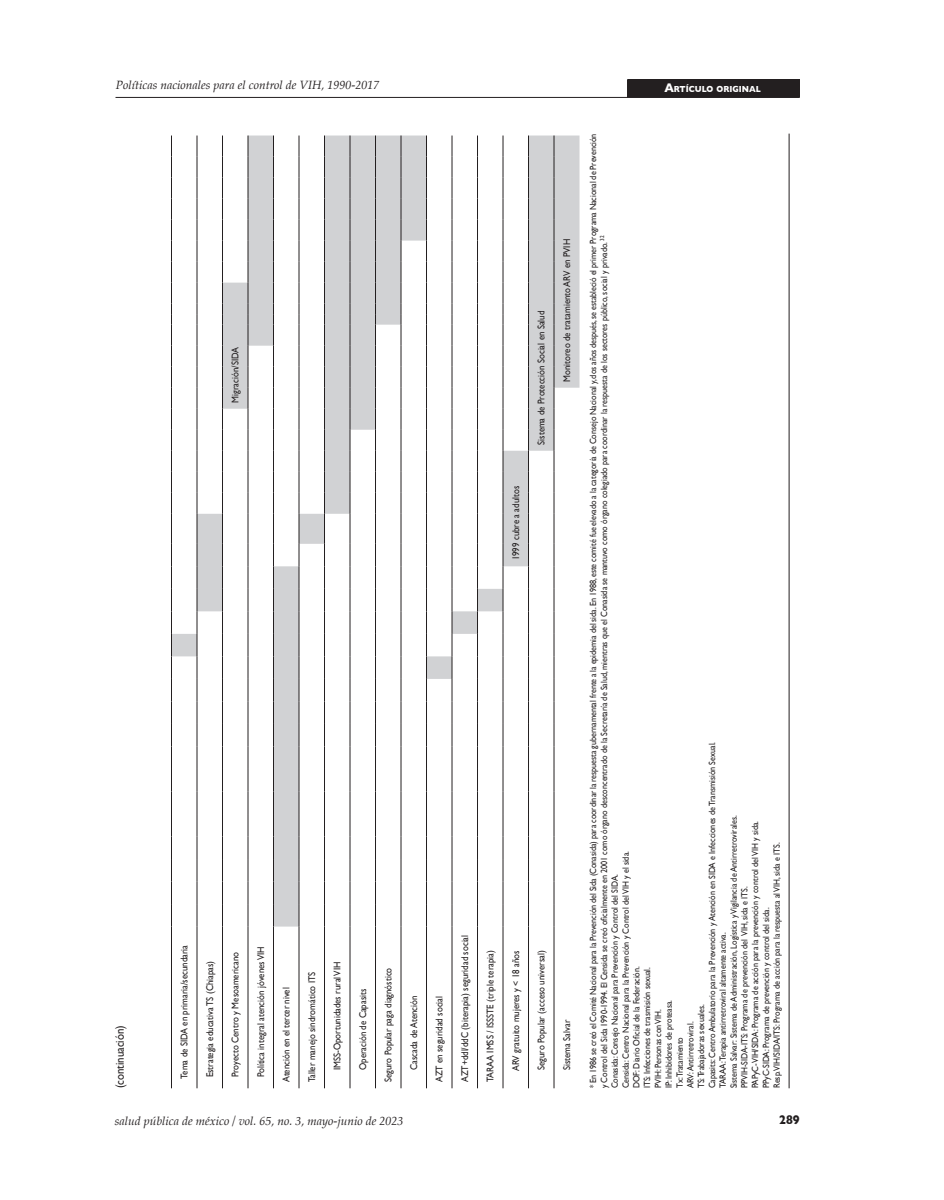
<style>
.page{position:relative;width:944px;height:1200px;background:#fff}
.page>*{position:absolute;margin:0;border:0;box-sizing:border-box;transform-origin:0 0}
.t1{font:700 12.75px "Gill Sans";color:#231f20;scale:.9 1}
.t2{font:italic 12px "Palatino";color:#231f20}
.CUADROS{font:12px "Gill Sans";color:#231f20;scale:.9 1}
.CUADROS-2{font:9.75px "Gill Sans";color:#231f20;scale:.9 1}
.CUADROS-3{font:9px/10.8px "Gill Sans";color:#231f20;scale:.9 1}
.t3{font:700 8.85px "Gill Sans";color:#fff;scale:.9 1}
.s1{font-size:12.75px}
</style>
<div class="page">
<div style="left:627px;top:80px;width:172px;height:17px;background:#231f20"></div>
<hr style="left:116px;top:97px;width:684px;height:1px;background:#231f20">
<hr style="left:789px;top:134px;width:1px;height:954px;background:#231f20">
<svg style="left:172px;top:135px;width:407px;height:791px"></svg>
<hr style="left:171px;top:926px;width:1px;height:162px;background:#231f20">
<svg style="left:171px;top:543px;width:1px;height:383px"></svg>
<hr style="left:171px;top:513px;width:1px;height:30px;background:#231f20">
<svg style="left:171px;top:135px;width:1px;height:378px"></svg>
<hr style="left:197px;top:926px;width:1px;height:162px;background:#231f20">
<svg style="left:197px;top:543px;width:1px;height:383px"></svg>
<hr style="left:197px;top:513px;width:1px;height:30px;background:#231f20">
<svg style="left:197px;top:135px;width:1px;height:378px"></svg>
<hr style="left:222px;top:926px;width:1px;height:162px;background:#231f20">
<svg style="left:222px;top:543px;width:1px;height:383px"></svg>
<hr style="left:222px;top:513px;width:1px;height:30px;background:#231f20">
<svg style="left:222px;top:135px;width:1px;height:378px"></svg>
<hr style="left:248px;top:926px;width:1px;height:162px;background:#231f20">
<svg style="left:248px;top:543px;width:1px;height:383px"></svg>
<hr style="left:248px;top:513px;width:1px;height:30px;background:#231f20">
<svg style="left:248px;top:135px;width:1px;height:378px"></svg>
<hr style="left:273px;top:926px;width:1px;height:162px;background:#231f20">
<svg style="left:273px;top:543px;width:1px;height:383px"></svg>
<hr style="left:273px;top:513px;width:1px;height:30px;background:#231f20">
<svg style="left:273px;top:135px;width:1px;height:378px"></svg>
<hr style="left:299px;top:926px;width:1px;height:162px;background:#231f20">
<svg style="left:299px;top:543px;width:1px;height:383px"></svg>
<hr style="left:299px;top:513px;width:1px;height:30px;background:#231f20">
<svg style="left:299px;top:135px;width:1px;height:378px"></svg>
<hr style="left:324px;top:926px;width:1px;height:162px;background:#231f20">
<svg style="left:324px;top:543px;width:1px;height:383px"></svg>
<hr style="left:324px;top:513px;width:1px;height:30px;background:#231f20">
<svg style="left:324px;top:135px;width:1px;height:378px"></svg>
<hr style="left:350px;top:926px;width:1px;height:162px;background:#231f20">
<svg style="left:350px;top:543px;width:1px;height:383px"></svg>
<hr style="left:350px;top:513px;width:1px;height:30px;background:#231f20">
<svg style="left:350px;top:135px;width:1px;height:378px"></svg>
<hr style="left:375px;top:926px;width:1px;height:162px;background:#231f20">
<svg style="left:375px;top:543px;width:1px;height:383px"></svg>
<hr style="left:375px;top:513px;width:1px;height:30px;background:#231f20">
<svg style="left:375px;top:135px;width:1px;height:378px"></svg>
<hr style="left:401px;top:926px;width:1px;height:162px;background:#231f20">
<svg style="left:401px;top:543px;width:1px;height:383px"></svg>
<hr style="left:401px;top:513px;width:1px;height:30px;background:#231f20">
<svg style="left:401px;top:135px;width:1px;height:378px"></svg>
<hr style="left:426px;top:926px;width:1px;height:162px;background:#231f20">
<svg style="left:426px;top:543px;width:1px;height:383px"></svg>
<hr style="left:426px;top:513px;width:1px;height:30px;background:#231f20">
<svg style="left:426px;top:135px;width:1px;height:378px"></svg>
<hr style="left:452px;top:926px;width:1px;height:162px;background:#231f20">
<svg style="left:452px;top:543px;width:1px;height:383px"></svg>
<hr style="left:452px;top:513px;width:1px;height:30px;background:#231f20">
<svg style="left:452px;top:135px;width:1px;height:378px"></svg>
<hr style="left:477px;top:926px;width:1px;height:162px;background:#231f20">
<svg style="left:477px;top:543px;width:1px;height:383px"></svg>
<hr style="left:477px;top:513px;width:1px;height:30px;background:#231f20">
<svg style="left:477px;top:135px;width:1px;height:378px"></svg>
<hr style="left:503px;top:926px;width:1px;height:162px;background:#231f20">
<svg style="left:503px;top:543px;width:1px;height:383px"></svg>
<hr style="left:503px;top:513px;width:1px;height:30px;background:#231f20">
<svg style="left:503px;top:135px;width:1px;height:378px"></svg>
<hr style="left:528px;top:926px;width:1px;height:162px;background:#231f20">
<svg style="left:528px;top:543px;width:1px;height:383px"></svg>
<hr style="left:528px;top:513px;width:1px;height:30px;background:#231f20">
<svg style="left:528px;top:135px;width:1px;height:378px"></svg>
<hr style="left:554px;top:926px;width:1px;height:162px;background:#231f20">
<svg style="left:554px;top:543px;width:1px;height:383px"></svg>
<hr style="left:554px;top:513px;width:1px;height:30px;background:#231f20">
<svg style="left:554px;top:135px;width:1px;height:378px"></svg>
<h2 class="t2" style="left:116px;top:75px;width:265px">Políticas nacionales para el control de VIH, 1990-2017</h2>
<p class="t3" style="left:664px;top:82px;width:109px"><span class="s1">A</span>RTÍCULO ORIGINAL</p>
<p class="CUADROS" style="left:113px;top:1088px;width:71px;rotate:-90deg">(continuación)</p>
<p class="CUADROS-2" style="left:230px;top:402px;width:63px;rotate:-90deg">Migración/SIDA</p>
<p class="CUADROS-2" style="left:510px;top:560px;width:84px;rotate:-90deg">1999 cubre a adultos</p>
<p class="CUADROS-2" style="left:536px;top:444px;width:150px;rotate:-90deg">Sistema de Protección Social en Salud</p>
<p class="CUADROS-2" style="left:561px;top:381px;width:160px;rotate:-90deg">Monitoreo de tratamiento ARV en PVIH</p>
<p class="CUADROS-2" style="left:179px;top:1078px;width:150px;rotate:-90deg">Tema de SIDA en primaria/secundaria</p>
<p class="CUADROS-2" style="left:204px;top:1077px;width:131px;rotate:-90deg">Estrategia educativa TS (Chiapas)</p>
<p class="CUADROS-2" style="left:230px;top:1077px;width:140px;rotate:-90deg">Proyecto Centro y Mesoamericano</p>
<p class="CUADROS-2" style="left:255px;top:1077px;width:147px;rotate:-90deg">Política integral atención jóvenes VIH</p>
<p class="CUADROS-2" style="left:281px;top:1082px;width:107px;rotate:-90deg">Atención en el tercer nivel</p>
<p class="CUADROS-2" style="left:306px;top:1082px;width:124px;rotate:-90deg">Taller manejo sindromático ITS</p>
<p class="CUADROS-2" style="left:332px;top:1069px;width:122px;rotate:-90deg">IMSS-Oportunidades rural VIH</p>
<p class="CUADROS-2" style="left:357px;top:1069px;width:92px;rotate:-90deg">Operación de Capasits</p>
<p class="CUADROS-2" style="left:383px;top:1082px;width:129px;rotate:-90deg">Seguro Popular paga diagnóstico</p>
<p class="CUADROS-2" style="left:408px;top:1069px;width:84px;rotate:-90deg">Cascada de Atención</p>
<p class="CUADROS-2" style="left:434px;top:1082px;width:97px;rotate:-90deg">AZT en seguridad social</p>
<p class="CUADROS-2" style="left:459px;top:1082px;width:165px;rotate:-90deg">AZT+ddl/ddC (biterapia) seguridad social</p>
<p class="CUADROS-2" style="left:485px;top:1082px;width:148px;rotate:-90deg">TARAA IMSS / ISSSTE (triple terapia)</p>
<p class="CUADROS-2" style="left:510px;top:1070px;width:135px;rotate:-90deg">ARV gratuito mujeres y &lt; 18 años</p>
<p class="CUADROS-2" style="left:536px;top:1069px;width:134px;rotate:-90deg">Seguro Popular (acceso universal)</p>
<p class="CUADROS-2" style="left:561px;top:1069px;width:57px;rotate:-90deg">Sistema Salvar</p>
<p class="CUADROS-3" style="left:588px;top:1088px;width:1062px;rotate:-90deg">* En 1986 se creó el Comité Nacional para la Prevención del Sida (Conasida) para coordinar la respuesta gubernamental frente a la epidemia del sida. En 1988, este comité fue elevado a la categoría de Consejo Nacional y, dos años después, se estableció el primer Programa Nacional de Prevención y Control del Sida 1990-1994. El Censida se creó oficialmente en 2001 como órgano desconcentrado de la Secretaría de Salud, mientras que el Conasida se mantuvo como órgano colegiado para coordinar la respuesta de los sectores público, social y privado. <sup>32</sup></p>
<p class="CUADROS-3" style="left:707px;top:1088px;width:386px;rotate:-90deg">Capasits: Centro Ambulatorio para la Prevención y Atención en SIDA e Infecciones de Transmisión Sexual.</p>
<p class="CUADROS-3" style="left:728px;top:1088px;width:305px;rotate:-90deg">Sistema Salvar: Sistema de Administración, Logística y Vigilancia de Antirretrovirales.</p>
<p class="CUADROS-3" style="left:750px;top:1088px;width:298px;rotate:-90deg">PAPyC-VIH/SIDA: Programa de acción para la prevención y control del VIH y sida.</p>
<p class="CUADROS-3" style="left:771px;top:1088px;width:274px;rotate:-90deg">Resp.VIH/SIDA/ITS: Programa de acción para la respuesta al VIH, sida e ITS.</p>
<p class="CUADROS-3" style="left:620px;top:1088px;width:265px;rotate:-90deg">Censida: Centro Nacional para la Prevención y Control del VIH y el sida.</p>
<p class="CUADROS-3" style="left:609px;top:1088px;width:239px;rotate:-90deg">Conasida: Consejo Nacional para Prevención y Control del SIDA.</p>
<p class="CUADROS-3" style="left:739px;top:1088px;width:225px;rotate:-90deg">PPVIH-SIDA-ITS: Programa de prevención del VIH, sida e ITS.</p>
<p class="CUADROS-3" style="left:761px;top:1088px;width:202px;rotate:-90deg">PPyC-SIDA: Programa de prevención y control del sida.</p>
<p class="CUADROS-3" style="left:717px;top:1088px;width:175px;rotate:-90deg">TARAA:Terapia antirretroviral altamente activa.</p>
<p class="CUADROS-3" style="left:631px;top:1088px;width:137px;rotate:-90deg">DOF: Diario Oficial de la Federación.</p>
<p class="CUADROS-3" style="left:642px;top:1088px;width:136px;rotate:-90deg">ITS: Infecciones de trasmisión sexual.</p>
<p class="CUADROS-3" style="left:653px;top:1088px;width:90px;rotate:-90deg">PVIH: Personas con VIH.</p>
<p class="CUADROS-3" style="left:663px;top:1088px;width:99px;rotate:-90deg">IP: Inhibidores de proteasa.</p>
<p class="CUADROS-3" style="left:696px;top:1088px;width:95px;rotate:-90deg">TS:Trabajadoras sexuales.</p>
<p class="CUADROS-3" style="left:685px;top:1088px;width:75px;rotate:-90deg">ARV: Antirretroviral.</p>
<p class="CUADROS-3" style="left:674px;top:1088px;width:58px;rotate:-90deg">Tx:Tratamiento</p>
<h2 class="t2" style="left:115px;top:1110px;width:290px">salud pública de méxico / vol. 65, no. 3, mayo-junio de 2023</h2>
<h1 class="t1" style="left:779px;top:1109px;width:24px">289</h1>
</div>
